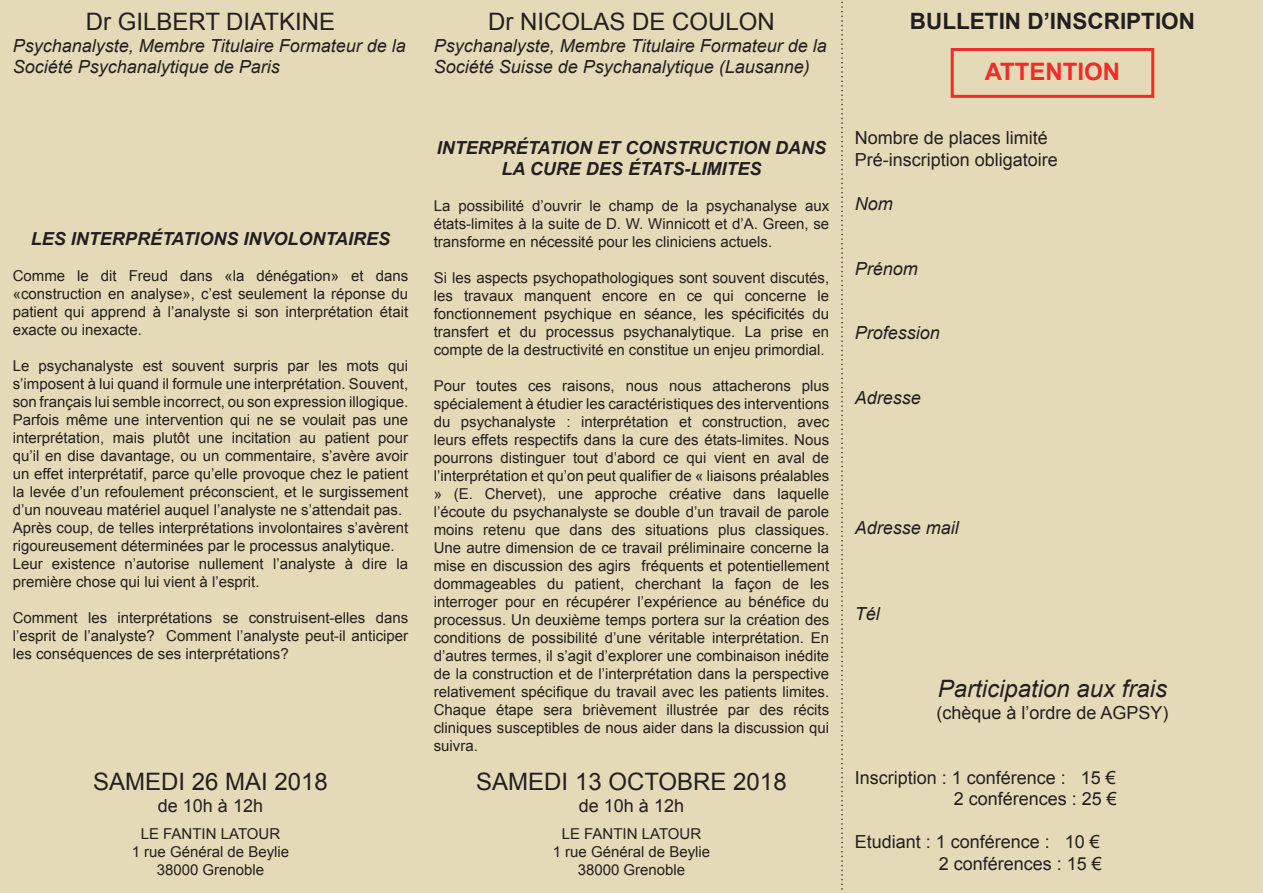
<style>
.page{position:relative;width:1263px;height:893px;background:#e5dab7}
.page>*{position:absolute;margin:0;border:0;box-sizing:border-box;transform-origin:0 0}
.t1{font:24px "Arial";color:#231f20}
.t2{font:italic 24px "Arial";color:#231f20}
.t3{font:700 24px "Arial";color:#ee2d29}
.t4{font:700 22.5px "Arial";color:#231f20}
.t5{font:italic 18px/21.6px "Arial";color:#231f20}
.t6{font:18px "Arial";color:#231f20}
.t7{font:italic 700 18px/21.6px "Arial";color:#231f20;text-align:center}
.t8{font:15px/18px "Arial";color:#231f20;text-align:justify}
</style>
<div class="page">
<svg style="left:841px;top:1px;width:2px;height:892px"></svg>
<div style="left:951px;top:48px;width:203px;height:50px;border:3px solid #ee2d29"></div>
<p class="t1" style="left:86px;top:6px;width:251px">Dr GILBERT DIATKINE</p>
<p class="t5" style="left:13px;top:35px;width:394px">Psychanalyste, Membre Titulaire Formateur de la<br>Société Psychanalytique de Paris</p>
<p class="t7" style="left:31px;top:229px;width:361px">LES INTERPRÉTATIONS INVOLONTAIRES</p>
<p class="t8" style="left:13px;top:267px;width:397px">Comme le dit Freud dans «la dénégation» et dans «construction en analyse», c’est seulement la réponse du patient qui apprend à l’analyste si son interprétation était exacte ou inexacte.</p>
<p class="t8" style="left:13px;top:357px;width:397px">Le psychanalyste est souvent surpris par les mots qui s’imposent à lui quand il formule une interprétation. Souvent, son français lui semble incorrect, ou son expression illogique.</p>
<p class="t8" style="left:13px;top:411px;width:397px">Parfois même une intervention qui ne se voulait pas une interprétation, mais plutôt une incitation au patient pour qu’il en dise davantage, ou un commentaire, s’avère avoir un effet interprétatif, parce qu’elle provoque chez le patient la levée d’un refoulement préconscient, et le surgissement d’un nouveau matériel auquel l’analyste ne s’attendait pas.</p>
<p class="t8" style="left:13px;top:519px;width:397px">Après coup, de telles interprétations involontaires s’avèrent rigoureusement déterminées par le processus analytique.</p>
<p class="t8" style="left:13px;top:555px;width:397px">Leur existence n’autorise nullement l’analyste à dire la première chose qui lui vient à l’esprit.</p>
<p class="t8" style="left:13px;top:609px;width:397px">Comment les interprétations se construisent-elles dans l’esprit de l’analyste? Comment l’analyste peut-il anticiper les conséquences de ses interprétations?</p>
<p class="t1" style="left:93px;top:766px;width:236px">SAMEDI 26 MAI 2018</p>
<p class="t6" style="left:158px;top:794px;width:107px">de 10h à 12h</p>
<p class="t8" style="left:141px;top:825px;width:141px">LE FANTIN LATOUR</p>
<p class="t8" style="left:132px;top:843px;width:159px">1 rue Général de Beylie</p>
<p class="t8" style="left:157px;top:861px;width:109px">38000 Grenoble</p>
<p class="t1" style="left:488px;top:6px;width:288px">Dr NICOLAS DE COULON</p>
<p class="t5" style="left:434px;top:35px;width:394px">Psychanalyste, Membre Titulaire Formateur de la<br>Société Suisse de Psychanalytique (Lausanne)</p>
<p class="t7" style="left:437px;top:137px;width:391px">INTERPRÉTATION ET CONSTRUCTION DANS<br>LA CURE DES ÉTATS-LIMITES</p>
<p class="t8" style="left:434px;top:197px;width:397px">La possibilité d’ouvrir le champ de la psychanalyse aux états-limites à la suite de D. W. Winnicott et d’A. Green, se transforme en nécessité pour les cliniciens actuels.</p>
<p class="t8" style="left:434px;top:269px;width:397px">Si les aspects psychopathologiques sont souvent discutés, les travaux manquent encore en ce qui concerne le fonctionnement psychique en séance, les spécificités du transfert et du processus psychanalytique. La prise en compte de la destructivité en constitue un enjeu primordial.</p>
<p class="t8" style="left:434px;top:377px;width:397px">Pour toutes ces raisons, nous nous attacherons plus spécialement à étudier les caractéristiques des interventions du psychanalyste : interprétation et construction, avec leurs effets respectifs dans la cure des états-limites. Nous pourrons distinguer tout d’abord ce qui vient en aval de l’interprétation et qu’on peut qualifier de « liaisons préalables » (E. Chervet), une approche créative dans laquelle l’écoute du psychanalyste se double d’un travail de parole moins retenu que dans des situations plus classiques.<br>Une autre dimension de ce travail préliminaire concerne la mise en discussion des agirs fréquents et potentiellement dommageables du patient, cherchant la façon de les interroger pour en récupérer l’expérience au bénéfice du processus. Un deuxième temps portera sur la création des conditions de possibilité d’une véritable interprétation. En d’autres termes, il s’agit d’explorer une combinaison inédite de la construction et de l’interprétation dans la perspective relativement spécifique du travail avec les patients limites.<br>Chaque étape sera brièvement illustrée par des récits cliniques susceptibles de nous aider dans la discussion qui suivra.</p>
<p class="t1" style="left:476px;top:766px;width:312px">SAMEDI 13 OCTOBRE 2018</p>
<p class="t6" style="left:579px;top:794px;width:107px">de 10h à 12h</p>
<p class="t8" style="left:562px;top:825px;width:141px">LE FANTIN LATOUR</p>
<p class="t8" style="left:553px;top:843px;width:159px">1 rue Général de Beylie</p>
<p class="t8" style="left:578px;top:861px;width:109px">38000 Grenoble</p>
<p class="t4" style="left:910px;top:6px;width:287px">BULLETIN D’INSCRIPTION</p>
<p class="t3" style="left:985px;top:55px;width:137px">ATTENTION</p>
<p class="t6" style="left:855px;top:126px;width:195px">Nombre de places limité</p>
<p class="t6" style="left:855px;top:148px;width:205px">Pré-inscription obligatoire</p>
<p class="t5" style="left:855px;top:193px;width:39px">Nom</p>
<p class="t5" style="left:855px;top:258px;width:65px">Prénom</p>
<p class="t5" style="left:855px;top:323px;width:87px">Profession</p>
<p class="t5" style="left:855px;top:387px;width:68px">Adresse</p>
<p class="t5" style="left:855px;top:517px;width:106px">Adresse mail</p>
<p class="t5" style="left:855px;top:603px;width:27px">Tél</p>
<p class="t2" style="left:938px;top:673px;width:231px">Participation aux frais</p>
<p class="t6" style="left:936px;top:701px;width:234px">(chèque à l’ordre de AGPSY)</p>
<p class="t6" style="left:855px;top:765px;width:263px">Inscription : 1 conférence : 15 €</p>
<p class="t6" style="left:954px;top:787px;width:165px">2 conférences : 25 €</p>
<p class="t6" style="left:855px;top:830px;width:247px">Etudiant : 1 conférence : 10 €</p>
<p class="t6" style="left:939px;top:852px;width:165px">2 conférences : 15 €</p>
</div>
